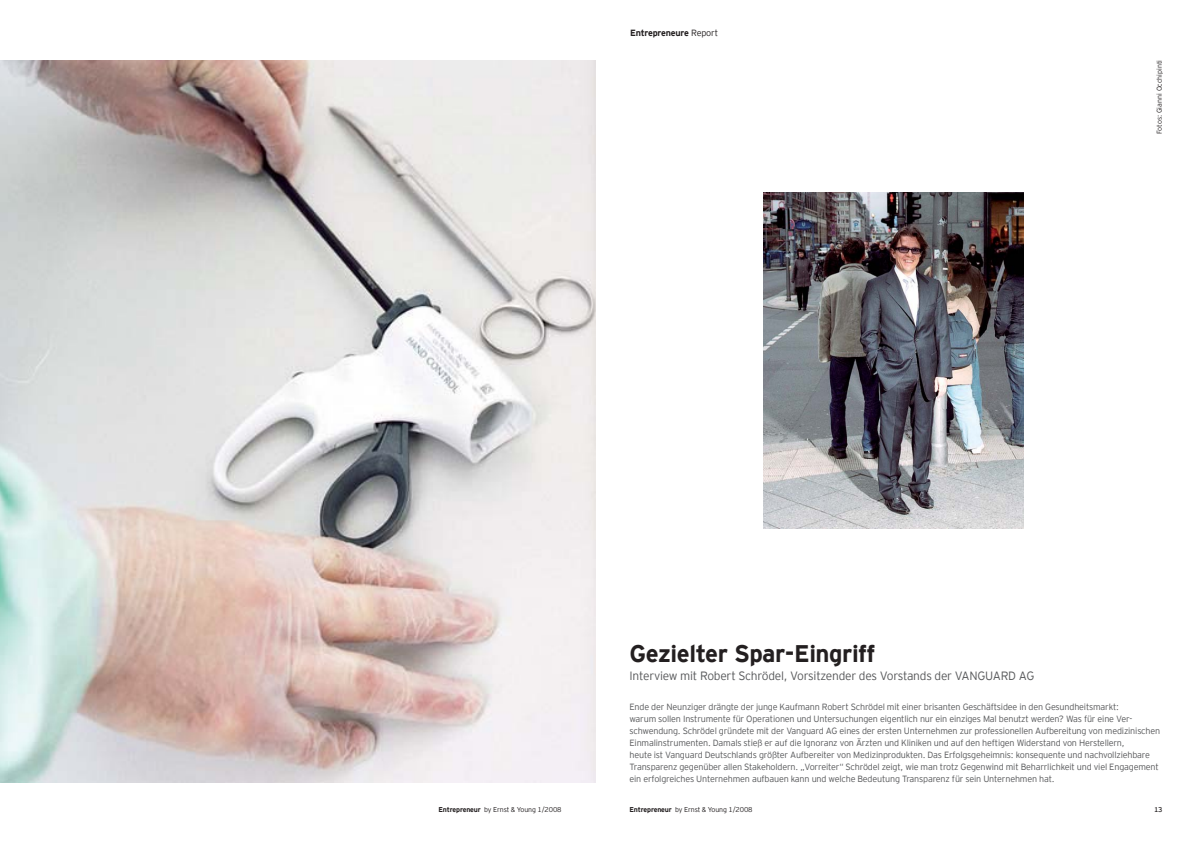
<style>
.page{position:relative;width:1191px;height:842px;background:#fff}
.page>*{position:absolute;margin:0;border:0;box-sizing:border-box;transform-origin:0 0}
.t1{font:700 24px "EY Interstate";letter-spacing:-.02em;color:#231f20}
.t2{font:300 12px "EY Interstate";letter-spacing:-.02em;color:#58595b}
.t3{font:300 9px/12px "EY Interstate";letter-spacing:-.02em;color:#58595b}
.t4{font:700 9px "EY Interstate";letter-spacing:-.02em;color:#231f20}
.t5{font:300 7px "EY Interstate";letter-spacing:-.02em;color:#231f20}
.t6{font:300 7px "EY Interstate";color:#231f20}
.t7{font:7px "EY Interstate";color:#231f20}
.s1{font-weight:300}
.s2{font-weight:700}
</style>
<div class="page">
<img style="left:0;top:60px;width:595px;height:722px">
<img style="left:763px;top:192px;width:260px;height:336px">
<p class="t4" style="left:630px;top:28px;width:90px">Entrepreneure <span class="s1">Report</span></p>
<p class="t6" style="left:1156px;top:134px;width:75px;rotate:-90deg">Fotos: Gianni Occhipinti</p>
<h1 class="t1" style="left:629px;top:643px;width:247px">Gezielter Spar-Eingriff</h1>
<h2 class="t2" style="left:629px;top:671px;width:406px">Interview mit Robert Schrödel, Vorsitzender des Vorstands der VANGUARD AG</h2>
<p class="t3" style="left:629px;top:702px;width:532px">Ende der Neunziger drängte der junge Kaufmann Robert Schrödel mit einer brisanten Geschäftsidee in den Gesundheitsmarkt:<br>warum sollen Instrumente für Operationen und Untersuchungen eigentlich nur ein einziges Mal benutzt werden? Was für eine Ver&shy;schwendung. Schrödel gründete mit der Vanguard AG eines der ersten Unternehmen zur professionellen Aufbereitung von medizinischen Einmalinstrumenten. Damals stieß er auf die Ignoranz von Ärzten und Kliniken und auf den heftigen Widerstand von Herstellern,<br>heute ist Vanguard Deutschlands größter Aufbereiter von Medizinprodukten. Das Erfolgsgeheimnis: konsequente und nachvollziehbare Transparenz gegenüber allen Stakeholdern. „Vorreiter“ Schrödel zeigt, wie man trotz Gegenwind mit Beharrlichkeit und viel Engagement ein erfolgreiches Unternehmen aufbauen kann und welche Bedeutung Transparenz für sein Unternehmen hat.</p>
<p class="t5" style="left:438px;top:806px;width:125px"><span class="s2">Entrepreneur</span> by Ernst &amp; Young 1/2008</p>
<p class="t5" style="left:629px;top:806px;width:125px"><span class="s2">Entrepreneur</span> by Ernst &amp; Young 1/2008</p>
<p class="t7" style="left:1154px;top:806px;width:10px">13</p>
</div>
